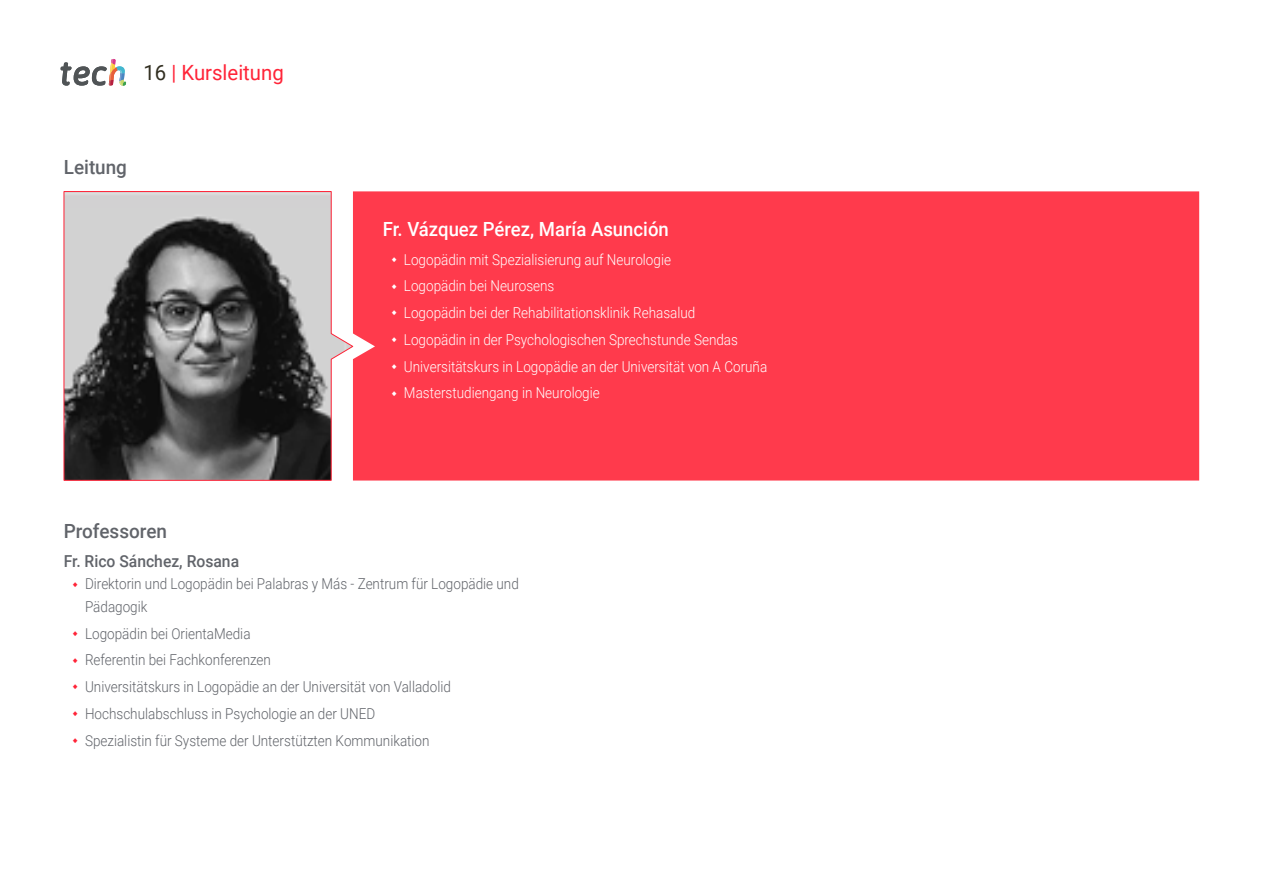
<style>
.page{position:relative;width:1263px;height:893px;background:#fff}
.page>*{position:absolute;margin:0;border:0;box-sizing:border-box;transform-origin:0 0}
.t1{font:21px "Roboto";color:#ff2438}
.t2{font:500 19.5px "Roboto";color:#fff;scale:.95 1}
.t3{font:500 19.5px "Roboto";color:#61646a}
.t4{font:500 16.5px "Roboto";color:#61646a;scale:.95 1}
.t5{font:300 15px/26.7px "Roboto";color:#61646a;scale:.9 1}
.t6{font:300 15px/26.7px "Roboto";color:#fff;scale:.9 1}
.s1{color:#312e20}
</style>
<div class="page">
<div style="left:353px;top:191px;width:846px;height:290px;background:#ff3a4c"></div>
<svg style="left:64px;top:191px;width:289px;height:290px;background:#787676"></svg>
<svg style="left:61px;top:59px;width:65px;height:27px"></svg>
<svg style="left:392px;top:257px;width:5px;height:5px"></svg>
<svg style="left:392px;top:284px;width:5px;height:5px"></svg>
<svg style="left:392px;top:310px;width:5px;height:5px"></svg>
<svg style="left:392px;top:337px;width:5px;height:5px"></svg>
<svg style="left:392px;top:364px;width:5px;height:5px"></svg>
<svg style="left:392px;top:391px;width:5px;height:5px"></svg>
<h1 class="t1" style="left:144px;top:57px;width:142px"><span class="s1">16</span> | Kursleitung</h1>
<h2 class="t3" style="left:64px;top:154px;width:65px">Leitung</h2>
<h2 class="t3" style="left:64px;top:517px;width:105px">Professoren</h2>
<h2 class="t2" style="left:383px;top:215px;width:303px">Fr. Vázquez Pérez, María Asunción</h2>
<p class="t6" style="left:404px;top:245px;width:405px">Logopädin mit Spezialisierung auf Neurologie<br>Logopädin bei Neurosens<br>Logopädin bei der Rehabilitationsklinik Rehasalud<br>Logopädin in der Psychologischen Sprechstunde Sendas Universitätskurs in Logopädie an der Universität von A Coruña Masterstudiengang in Neurologie</p>
<p class="t4" style="left:64px;top:550px;width:186px">Fr. Rico Sánchez, Rosana</p>
<p class="t5" style="left:85px;top:572px;width:483px;line-height:22.5px">Direktorin und Logopädin bei Palabras y Más - Zentrum für Logopädie und<br>Pädagogik</p>
<p class="t5" style="left:85px;top:619px;width:408px">Logopädin bei OrientaMedia<br>Referentin bei Fachkonferenzen<br>Universitätskurs in Logopädie an der Universität von Valladolid Hochschulabschluss in Psychologie an der UNED<br>Spezialistin für Systeme der Unterstützten Kommunikation</p>
</div>
